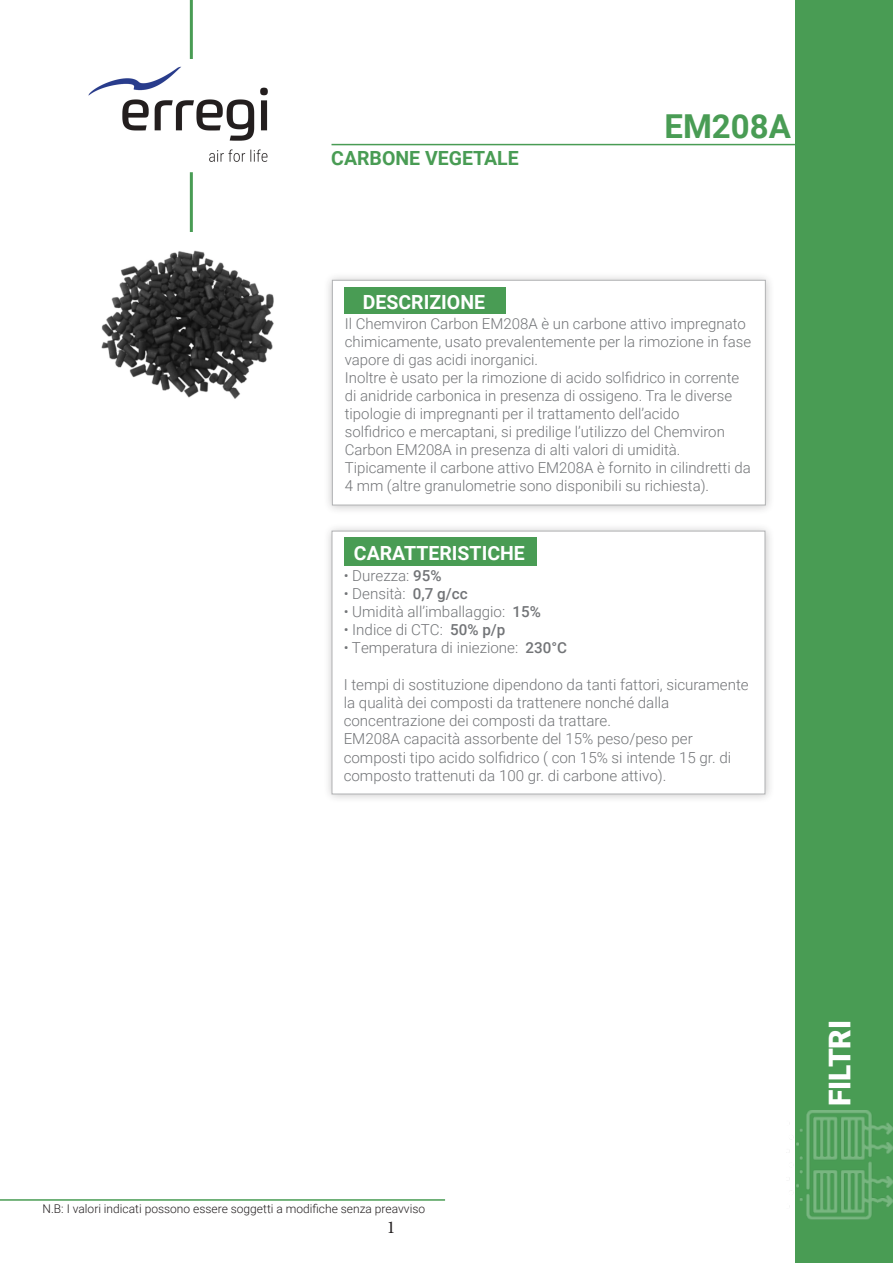
<style>
.page{position:relative;width:893px;height:1263px;background:#fff}
.page>*{position:absolute;margin:0;border:0;box-sizing:border-box;transform-origin:0 0}
.t1{font:700 33px "Roboto";color:#499c54}
.t2{font:900 30px "Roboto";color:#fff}
.t3{font:700 19.5px "Roboto";color:#fff}
.t4{font:700 19.5px "Roboto";color:#499c54}
.t5{font:18px "Minion Pro";color:#231f20}
.t6{font:300 15.15px/18.1px "Roboto";color:#727477}
.t7{font:300 15px/18px "Roboto";color:#727477}
.t8{font:300 12px "Roboto";color:#231f20}
.s1{font-weight:500}
</style>
<div class="page">
<div style="left:323px;top:522px;width:452px;height:282px;background:#231f20;opacity:.46"></div>
<div style="left:332px;top:531px;width:433px;height:263px;background:#fff"></div>
<div style="left:323px;top:271px;width:452px;height:244px;background:#231f20;opacity:.46"></div>
<div style="left:332px;top:280px;width:434px;height:225px;background:#fff"></div>
<div style="left:796px;top:0;width:97px;height:1263px;background:#499c54"></div>
<hr style="left:331px;top:144px;width:483px;height:1px;background:#499c54">
<hr style="left:190px;top:0;width:3px;height:59px;background:#499c54">
<hr style="left:190px;top:172px;width:3px;height:88px;background:#499c54">
<div style="left:344px;top:287px;width:162px;height:27px;background:#499c54"></div>
<div style="left:344px;top:537px;width:193px;height:28px;background:#499c54"></div>
<img style="left:101px;top:232px;width:173px;height:167px">
<hr style="left:0;top:1199px;width:445px;height:2px;background:#499c54">
<img style="left:88px;top:66px;width:180px;height:96px">
<img style="left:789px;top:1111px;width:104px;height:109px">
<p class="t4" style="left:331px;top:144px;width:189px">CARBONE VEGETALE</p>
<p class="t3" style="left:363px;top:288px;width:124px">DESCRIZIONE</p>
<p class="t1" style="left:664px;top:103px;width:128px">EM208A</p>
<p class="t7" style="left:345px;top:314px;width:408px">Il Chemviron Carbon EM208A è un carbone attivo impregnato chimicamente, usato prevalentemente per la rimozione in fase vapore di gas acidi inorganici.</p>
<p class="t7" style="left:345px;top:368px;width:396px">Inoltre è usato per la rimozione di acido solfidrico in corrente di anidride carbonica in presenza di ossigeno. Tra le diverse tipologie di impregnanti per il trattamento dell’acido</p>
<p class="t7" style="left:345px;top:422px;width:382px">solfidrico e mercaptani, si predilige l’utilizzo del Chemviron<br>Carbon EM208A in presenza di alti valori di umidità.</p>
<p class="t7" style="left:345px;top:458px;width:407px">Tipicamente il carbone attivo EM208A è fornito in cilindretti da<br>4 mm (altre granulometrie sono disponibili su richiesta).</p>
<p class="t3" style="left:354px;top:539px;width:172px">CARATTERISTICHE</p>
<p class="t6" style="left:344px;top:566px;width:99px">• Durezza: <span class="s1">95%</span></p>
<p class="t6" style="left:344px;top:584px;width:125px">• Densità: <span class="s1">0,7 g/cc</span></p>
<p class="t6" style="left:344px;top:602px;width:199px">• Umidità all’imballaggio: <span class="s1">15%</span></p>
<p class="t6" style="left:344px;top:620px;width:163px">• Indice di CTC: <span class="s1">50% p/p</span></p>
<p class="t6" style="left:344px;top:638px;width:225px">• Temperatura di iniezione: <span class="s1">230°C</span></p>
<p class="t6" style="left:344px;top:675px;width:406px">I tempi di sostituzione dipendono da tanti fattori, sicuramente la qualità dei composti da trattenere nonché dalla</p>
<p class="t6" style="left:344px;top:711px;width:269px">concentrazione dei composti da trattare.</p>
<p class="t6" style="left:344px;top:729px;width:351px">EM208A capacità assorbente del 15% peso/peso per</p>
<p class="t6" style="left:344px;top:747px;width:389px">composti tipo acido solfidrico ( con 15% si intende 15 gr. di composto trattenuti da 100 gr. di carbone attivo).</p>
<p class="t8" style="left:43px;top:1200px;width:384px">N.B: I valori indicati possono essere soggetti a modifiche senza preavviso</p>
<p class="t5" style="left:387px;top:1215px;width:10px">1</p>
<p class="t2" style="left:819px;top:1106px;width:88px;rotate:-90deg">FILTRI</p>
</div>
